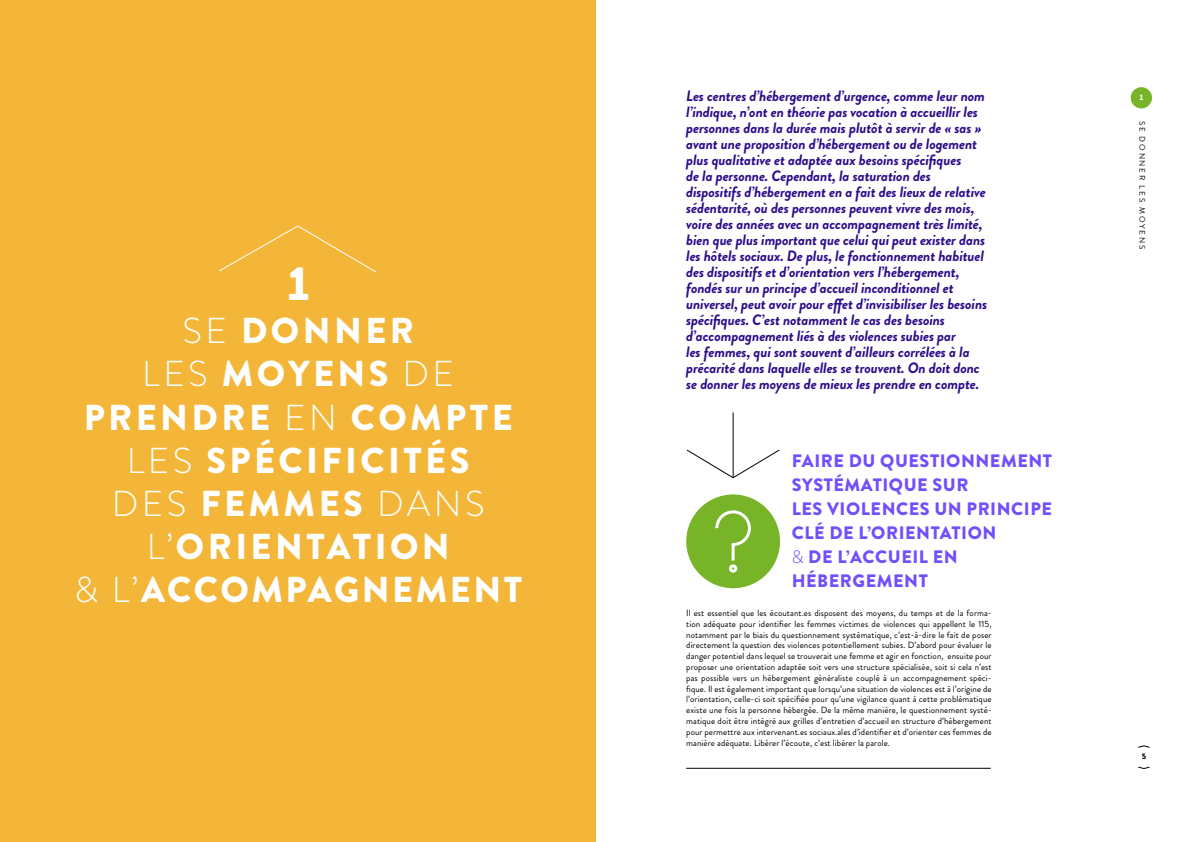
<style>
.page{position:relative;width:1191px;height:842px;background:#fff}
.page>*{position:absolute;margin:0;border:0;box-sizing:border-box;transform-origin:0 0}
.t1{font:900 48px "Brandon Grotesque";color:#fff}
.t2{font:900 36px/43.2px "Brandon Grotesque";letter-spacing:.095em;color:#fff;text-align:center}
.titre__h1{font:900 18px/24px "Brandon Grotesque";letter-spacing:.03em;color:#714ffc}
.chapeau{font:italic 700 15px/16px "Brandon Grotesque";letter-spacing:-.01em;color:#2e0e8a}
.texte_courant{font:9px/10.8px "Brandon Grotesque";letter-spacing:.01em;color:#000;text-align:justify}
.t3{font:8px "Brandon Grotesque";letter-spacing:.22em;color:#000}
.t4{font:900 8px "Brandon Grotesque";color:#fff}
.t5{font:900 8px "Brandon Grotesque";color:#000}
.s1{font-weight:300}
</style>
<div class="page">
<div style="left:1130px;top:87px;width:22px;height:21px;background:#78b428;border-radius:50%"></div>
<svg style="left:1138px;top:767px;width:11px;height:2px"></svg>
<hr style="left:686px;top:768px;width:304px;height:1px;background:#000">
<div style="left:0;top:0;width:595px;height:842px;background:#f3b638"></div>
<svg style="left:219px;top:225px;width:158px;height:48px"></svg>
<svg style="left:686px;top:450px;width:93px;height:28px"></svg>
<hr style="left:733px;top:412px;width:1px;height:66px;background:#000">
<div style="left:686px;top:494px;width:94px;height:94px;background:#78b428;border-radius:50%"></div>
<svg style="left:715px;top:510px;width:36px;height:63px"></svg>
<p class="t1" style="left:285px;top:249px;width:28px">1</p>
<p class="t2" style="left:74px;top:310px;width:450px"><span class="s1">SE</span> DONNER<br><span class="s1">LES</span> MOYENS <span class="s1">DE<br></span>PRENDRE <span class="s1">EN</span> COMPTE<br><span class="s1">LES</span> SPÉCIFICITÉS<br><span class="s1">DES</span> FEMMES <span class="s1">DANS<br>L’</span>ORIENTATION<br><span class="s1">&amp; L’</span>ACCOMPAGNEMENT</p>
<p class="chapeau" style="left:686px;top:88px;width:302px">Les centres d’hébergement d’urgence, comme leur nom l’indique, n’ont en théorie pas vocation à accueillir les personnes dans la durée mais plutôt à servir de « sas » avant une proposition d’hébergement ou de logement plus qualitative et adaptée aux besoins spécifiques<br>de la personne. Cependant, la saturation des dispositifs d’hébergement en a fait des lieux de relative sédentarité, où des personnes peuvent vivre des mois, voire des années avec un accompagnement très limité, bien que plus important que celui qui peut exister dans les hôtels sociaux. De plus, le fonctionnement habituel des dispositifs et d’orientation vers l’hébergement, fondés sur un principe d’accueil inconditionnel et universel, peut avoir pour effet d’invisibiliser les besoins spécifiques. C’est notamment le cas des besoins d’accompagnement liés à des violences subies par<br>les femmes, qui sont souvent d’ailleurs corrélées à la précarité dans laquelle elles se trouvent. On doit donc se donner les moyens de mieux les prendre en compte.</p>
<p class="titre__h1" style="left:791px;top:449px;width:262px">FAIRE DU QUESTIONNEMENT<br>SYSTÉMATIQUE SUR<br>LES VIOLENCES UN PRINCIPE<br>CLÉ DE L’ORIENTATION<br><span class="s1">&amp;</span> DE L’ACCUEIL EN<br>HÉBERGEMENT</p>
<p class="texte_courant" style="left:686px;top:608px;width:307px">Il est essentiel que les écoutant.es disposent des moyens, du temps et de la forma&shy;tion adéquate pour identifier les femmes victimes de violences qui appellent le 115, notamment par le biais du questionnement systématique, c’est-à-dire le fait de poser directement la question des violences potentiellement subies. D’abord pour évaluer le danger potentiel dans lequel se trouverait une femme et agir en fonction, ensuite pour proposer une orientation adaptée soit vers une structure spécialisée, soit si cela n’est pas possible vers un hébergement généraliste couplé à un accompagnement spéci&shy;fique. Il est également important que lorsqu’une situation de violences est à l’origine de l’orientation, celle-ci soit spécifiée pour qu’une vigilance quant à cette problématique existe une fois la personne hébergée. De la même manière, le questionnement systé&shy;matique doit être intégré aux grilles d’entretien d’accueil en structure d’hébergement pour permettre aux intervenant.es sociaux.ales d’identifier et d’orienter ces femmes de manière adéquate. Libérer l’écoute, c’est libérer la parole.</p>
<p class="t4" style="left:1139px;top:92px;width:6px">1</p>
<p class="t3" style="left:1147px;top:121px;width:130px;rotate:90deg">SE DONNER LES MOYENS</p>
<p class="t5" style="left:1141px;top:751px;width:6px">5</p>
</div>
